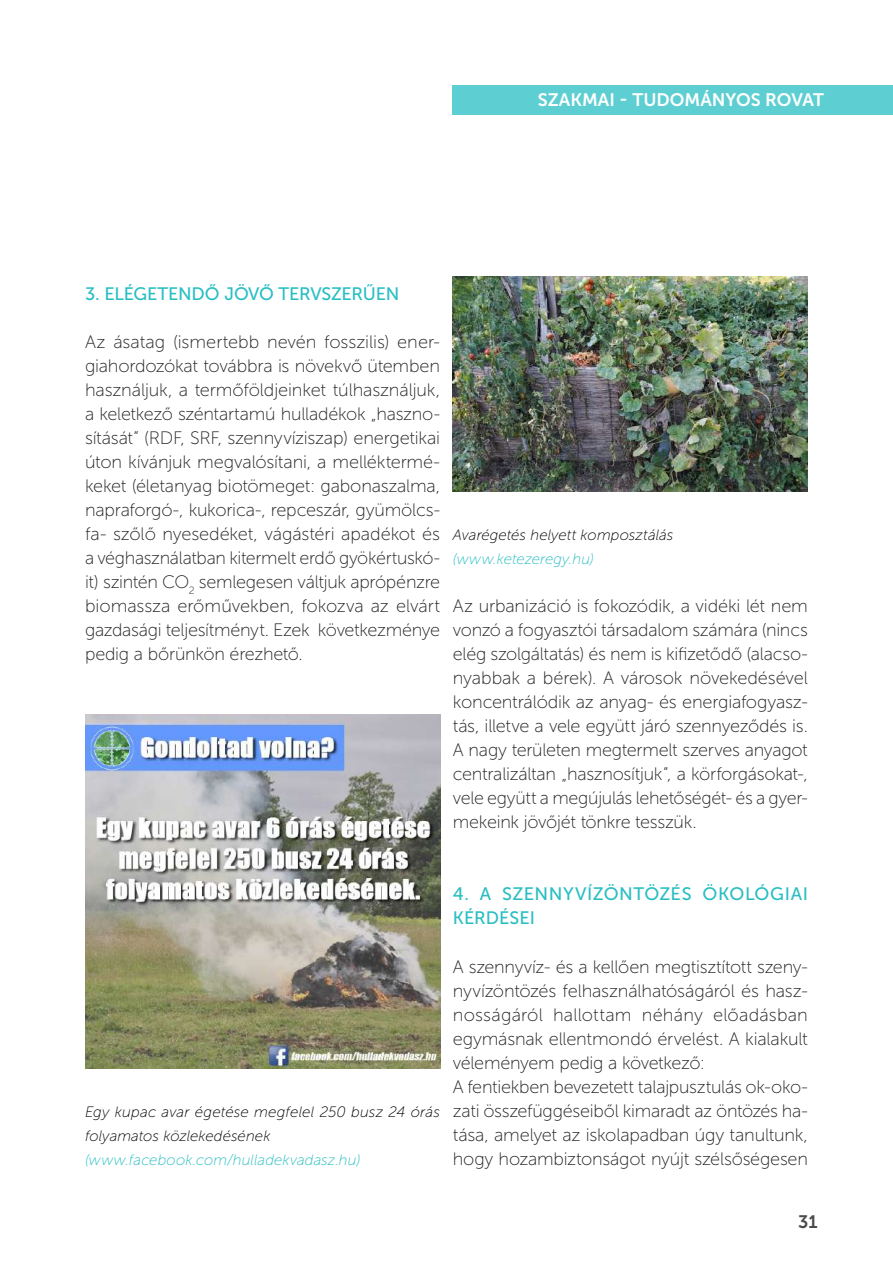
<style>
.page{position:relative;width:893px;height:1263px;background:#fff}
.page>*{position:absolute;margin:0;border:0;box-sizing:border-box;transform-origin:0 0}
.t1{font:18px/24px "Museo Sans 100";letter-spacing:-.015em;color:#231f20;text-align:justify}
.t2{font:18px/24px "Museo Sans 500";color:#28bec2}
.t3{font:18px "Museo Sans 700";color:#fff}
.t4{font:18px "Museo Sans 700";color:#4b4c4d}
.t5{font:italic 15px/24px "Museo Sans 100";letter-spacing:.005em;color:#000001}
.t6{font:italic 15px "Museo Sans 100";letter-spacing:.005em;color:#28bec2}
</style>
<div class="page">
<div style="left:453px;top:85px;width:440px;height:30px;background:#5dced1"></div>
<img style="left:85px;top:714px;width:355px;height:354px">
<img style="left:453px;top:276px;width:355px;height:215px">
<p class="t3" style="left:538px;top:90px;width:288px">SZAKMAI - TUDOMÁNYOS ROVAT</p>
<p class="t2" style="left:85px;top:282px;width:316px">3. ELÉGETENDŐ JÖVŐ TERVSZERŰEN</p>
<p class="t1" style="left:85px;top:330px;width:357px">Az ásatag (ismertebb nevén fosszilis) ener&shy;giahordozókat továbbra is növekvő ütemben használjuk, a termőföldjeinket túlhasználjuk, a keletkező széntartamú hulladékok „haszno&shy;sítását” (RDF, SRF, szennyvíziszap) energetikai úton kívánjuk megvalósítani, a melléktermé&shy;keket (életanyag biotömeget: gabonaszalma, napraforgó-, kukorica-, repceszár, gyümölcs&shy;fa- szőlő nyesedéket, vágástéri apadékot és a véghasználatban kitermelt erdő gyökértuskó&shy;it) szintén CO<sub>2</sub> semlegesen váltjuk aprópénzre biomassza erőművekben, fokozva az elvárt gazdasági teljesítményt. Ezek következménye pedig a bőrünkön érezhető.</p>
<p class="t5" style="left:453px;top:523px;width:222px">Avarégetés helyett komposztálás</p>
<p class="t6" style="left:453px;top:551px;width:143px">(www.ketezeregy.hu)</p>
<p class="t1" style="left:453px;top:594px;width:357px">Az urbanizáció is fokozódik, a vidéki lét nem vonzó a fogyasztói társadalom számára (nincs elég szolgáltatás) és nem is kifizetődő (alacso&shy;nyabbak a bérek). A városok növekedésével koncentrálódik az anyag- és energiafogyasz&shy;tás, illetve a vele együtt járó szennyeződés is.<br>A nagy területen megtermelt szerves anyagot centralizáltan „hasznosítjuk”, a körforgásokat-, vele együtt a megújulás lehetőségét- és a gyer&shy;mekeink jövőjét tönkre tesszük.</p>
<p class="t5" style="left:85px;top:1099px;width:356px">Egy kupac avar égetése megfelel 250 busz 24 órás folyamatos közlekedésének</p>
<p class="t6" style="left:85px;top:1151px;width:277px">(www.facebook.com/hulladekvadasz.hu)</p>
<p class="t2" style="left:453px;top:882px;width:357px">4. A SZENNYVÍZÖNTÖZÉS ÖKOLÓGIAI<br>KÉRDÉSEI</p>
<p class="t1" style="left:453px;top:954px;width:357px;text-align:left">A szennyvíz- és a kellően megtisztított szen - nyvízöntözés felhasználhatóságáról és hasz&shy;nosságáról hallottam néhány előadásban egymásnak ellentmondó érvelést. A kialakult véleményem pedig a következő:<br>A fentiekben bevezetett talajpusztulás ok-oko&shy;zati összefüggéseiből kimaradt az öntözés ha&shy;tása, amelyet az iskolapadban úgy tanultunk, hogy hozambiztonságot nyújt szélsőségesen</p>
<p class="t4" style="left:798px;top:1212px;width:21px">31</p>
</div>
